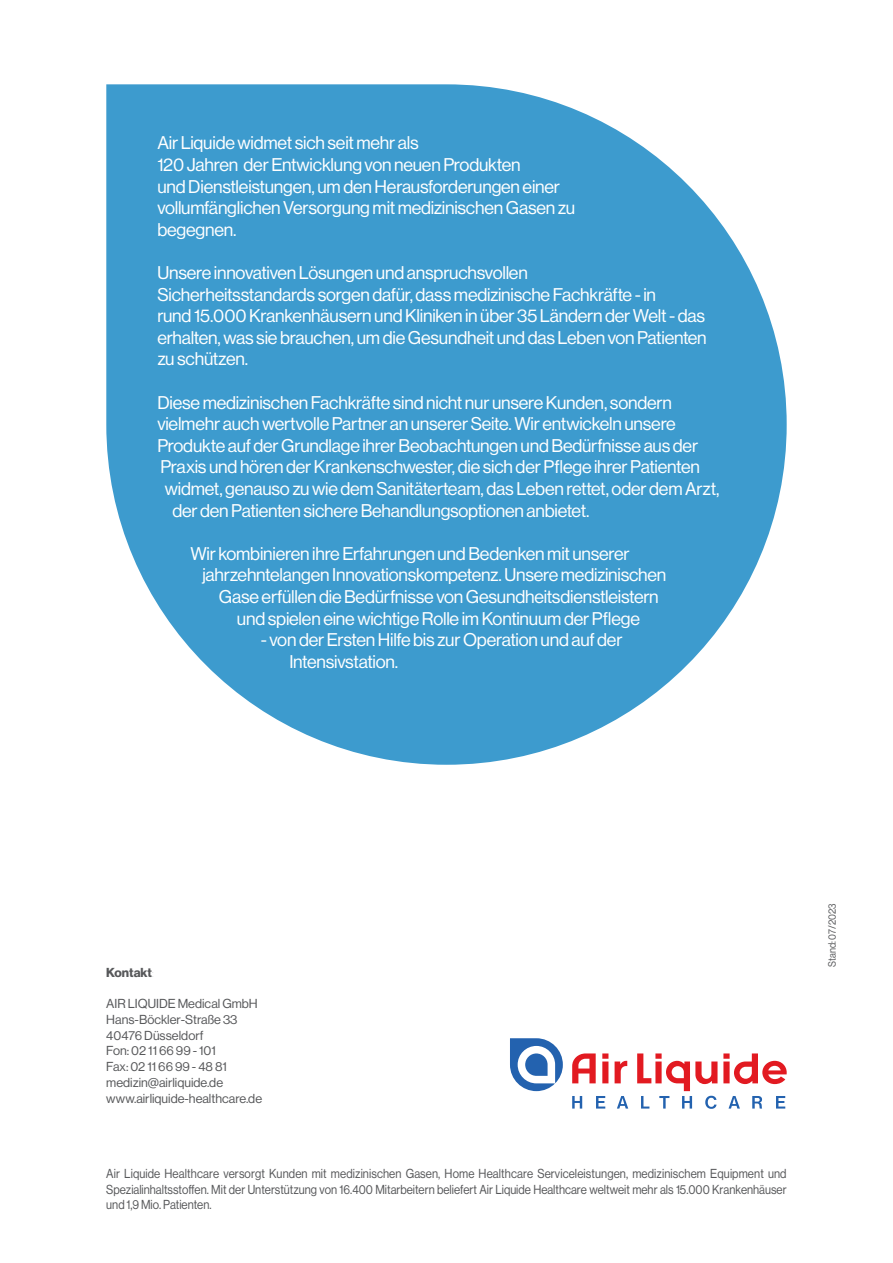
<style>
.page{position:relative;width:893px;height:1263px;background:#fff}
.page>*{position:absolute;margin:0;border:0;box-sizing:border-box;transform-origin:0 0}
.t1{font:18px/21.6px "N Haas Grotesk DS Pro 55 Rg";letter-spacing:-.01em;color:#fff}
.t2{font:12.75px/15.3px "N Haas Grotesk DS Std 55 Rg";color:#57585a;text-align:justify;scale:.9 1}
.t3{font:12.75px/15.8px "N Haas Grotesk DS Std 55 Rg";color:#57585a}
.t4{font:12.75px "N Haas Grotesk DS Std 75 Bd";letter-spacing:-.005em;color:#57585a}
.t5{font:10.5px "N Haas Grotesk DS Std 55 Rg";color:#57585a;scale:.9 1}
.s1{font-family:"N Haas Grotesk DS Std 15 Ult Th"}
</style>
<div class="page">
<svg style="left:510px;top:1038px;width:53px;height:53px"></svg>
<svg style="left:572px;top:1096px;width:10px;height:12px"></svg>
<svg style="left:596px;top:1096px;width:9px;height:12px"></svg>
<svg style="left:617px;top:1096px;width:11px;height:12px"></svg>
<svg style="left:728px;top:1096px;width:12px;height:12px"></svg>
<svg style="left:752px;top:1096px;width:10px;height:12px"></svg>
<svg style="left:776px;top:1096px;width:9px;height:12px"></svg>
<svg style="left:615px;top:1061px;width:12px;height:22px"></svg>
<svg style="left:602px;top:1053px;width:6px;height:30px"></svg>
<svg style="left:572px;top:1053px;width:24px;height:30px"></svg>
<svg style="left:637px;top:1053px;width:80px;height:56px"></svg>
<svg style="left:723px;top:1053px;width:64px;height:31px"></svg>
<svg style="left:106px;top:84px;width:681px;height:681px;fill:#3d9bce"></svg>
<p class="t1" style="left:157px;top:132px;width:419px">Air Liquide widmet sich seit mehr als<br>120 Jahren der Entwicklung von neuen Produkten<br>und Dienstleistungen, um den Herausforderungen einer vollumfänglichen Versorgung mit medizinischen Gasen zu begegnen.</p>
<p class="t1" style="left:157px;top:262px;width:551px">Unsere innovativen Lösungen und anspruchsvollen<br>Sicherheitsstandards sorgen dafür, dass medizinische Fachkräfte - in<br>rund 15.000 Krankenhäusern und Kliniken in über 35 Ländern der Welt - das erhalten, was sie brauchen, um die Gesundheit und das Leben von Patienten zu schützen.</p>
<p class="t1" style="left:157px;top:392px;width:516px">Diese medizinischen Fachkräfte sind nicht nur unsere Kunden, sondern</p>
<p class="t1" style="left:157px;top:413px;width:520px">vielmehr auch wertvolle Partner an unserer Seite. Wir entwickeln unsere</p>
<p class="t1" style="left:157px;top:435px;width:542px">Produkte auf der Grundlage ihrer Beobachtungen und Bedürfnisse aus der</p>
<p class="t1" style="left:160px;top:456px;width:541px">Praxis und hören der Krankenschwester, die sich der Pflege ihrer Patienten</p>
<p class="t1" style="left:165px;top:478px;width:556px">widmet, genauso zu wie dem Sanitäterteam, das Leben rettet, oder dem Arzt,</p>
<p class="t1" style="left:172px;top:500px;width:419px">der den Patienten sichere Behandlungsoptionen anbietet.</p>
<p class="t1" style="left:190px;top:543px;width:441px">Wir kombinieren ihre Erfahrungen und Bedenken mit unserer</p>
<p class="t1" style="left:202px;top:564px;width:466px">jahrzehntelangen Innovationskompetenz. Unsere medizinischen</p>
<p class="t1" style="left:219px;top:586px;width:441px">Gase erfüllen die Bedürfnisse von Gesundheitsdienstleistern</p>
<p class="t1" style="left:237px;top:608px;width:405px">und spielen eine wichtige Rolle im Kontinuum der Pflege</p>
<p class="t1" style="left:289px;top:629px;width:335px;text-indent:-28px">- von der Ersten Hilfe bis zur Operation und auf der<br>Intensivstation.</p>
<p class="t4" style="left:106px;top:965px;width:49px">Kontakt<span class="s1">:</span></p>
<p class="t3" style="left:106px;top:996px;width:157px">AIR LIQUIDE Medical GmbH<br>Hans-Böckler-Straße 33<br>40476 Düsseldorf<br>Fon: 02 11 66 99 - 101<br>Fax: 02 11 66 99 - 48 81 medizin@airliquide.de www.airliquide-healthcare.de</p>
<p class="t2" style="left:106px;top:1166px;width:757px">Air Liquide Healthcare versorgt Kunden mit medizinischen Gasen, Home Healthcare Serviceleistungen, medizinischem Equipment und Spezialinhaltsstoffen. Mit der Unterstützung von 16.400 Mitarbeitern beliefert Air Liquide Healthcare weltweit mehr als 15.000 Krankenhäuser und 1,9 Mio. Patienten.</p>
<p class="t5" style="left:826px;top:967px;width:72px;rotate:-90deg">Stand: 07/2023</p>
</div>
